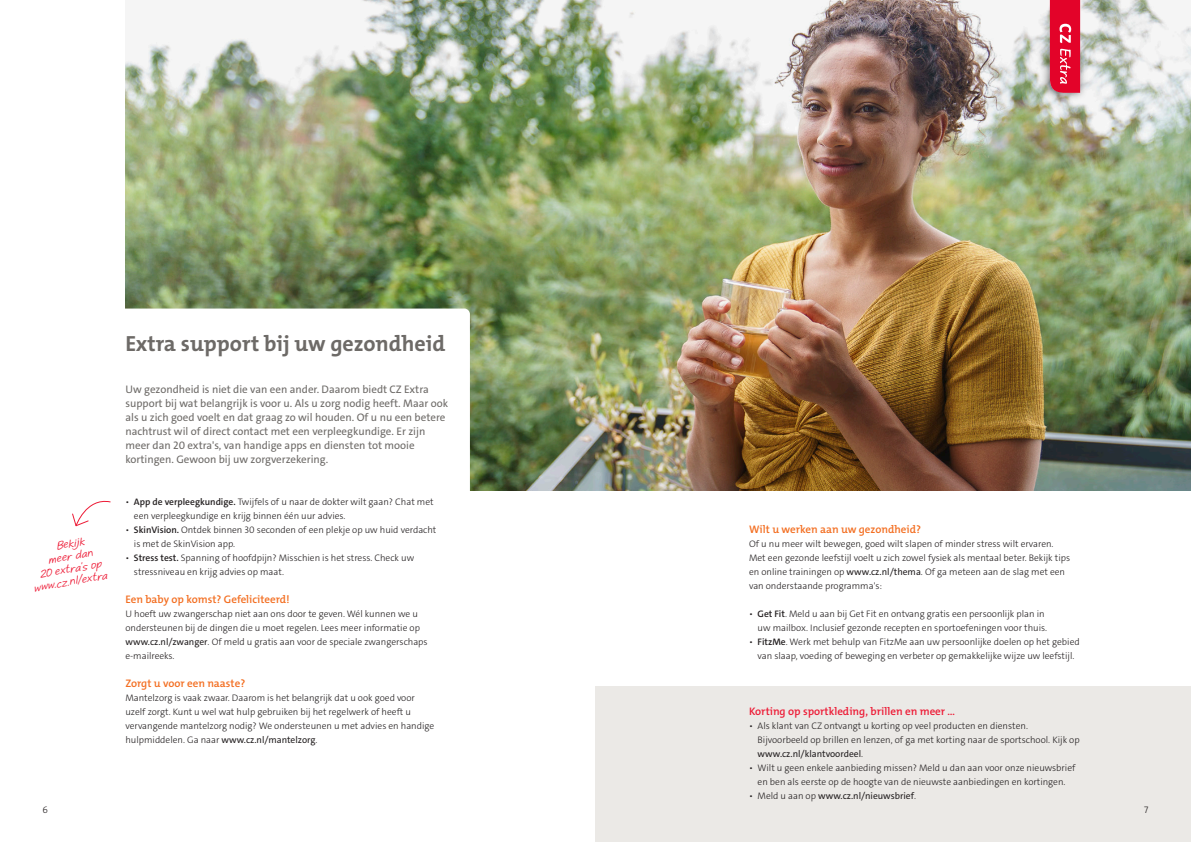
<style>
.page{position:relative;width:1191px;height:842px;background:#fff}
.page>*{position:absolute;margin:0;border:0;box-sizing:border-box;transform-origin:0 0}
._2_Kop_C{font:700 22px "The Mix Os F";color:#6d6a67}
._4_Inleiding{font:11px/14px "The Sans C4 s";color:#6d6a67}
._3_Tussenkop{font:600 11px "The Mix Os F";color:#f36e21}
.Attentietekst_A{font:italic 11px "Andrea II Print Slant";color:#ed1a35}
._3_Tussenkop-2{font:600 11px "The Mix Os F";color:#ed1a35}
._5_Body{font:300 9.5px/14px "The Sans C4 s";color:#231f20}
._6_Body_opsomming{font:300 9.5px/14px "The Sans C4 s";color:#231f20}
.t1{font:9.5px "The Sans C4 s";color:#231f20}
.s1{font-weight:600}
.s2{font-weight:400}
.s3{font-weight:300}
</style>
<div class="page">
<img style="left:125px;top:0;width:1066px;height:491px">
<div style="left:595px;top:687px;width:596px;height:155px;background:#ebe9e6"></div>
<div style="left:107px;top:309px;width:363px;height:387px;background:#fff;border-radius:6px"></div>
<svg style="left:72px;top:500px;width:39px;height:27px"></svg>
<img style="left:1037px;top:0;width:53px;height:104px">
<svg style="left:1049px;top:0;width:31px;height:93px;background:#e21e3f"></svg>
<p class="Attentietekst_A" style="left:56px;top:539px;width:30px;rotate:-10deg">Bekijk</p>
<p class="Attentietekst_A" style="left:47px;top:553px;width:47px;rotate:-10deg">meer dan</p>
<p class="Attentietekst_A" style="left:39px;top:568px;width:64px;rotate:-10deg">20 extra's op</p>
<p class="Attentietekst_A" style="left:33px;top:581px;width:76px;rotate:-10deg">www.cz.nl/extra</p>
<p class="_2_Kop_C" style="left:125px;top:329px;width:321px">Extra support bij uw gezondheid</p>
<p class="_4_Inleiding" style="left:125px;top:382px;width:324px">Uw gezondheid is niet die van een ander. Daarom biedt CZ Extra support bij wat belangrijk is voor u. Als u zorg nodig heeft. Maar ook als u zich goed voelt en dat graag zo wil houden. Of u nu een betere nachtrust wil of direct contact met een verpleegkundige. Er zijn meer dan 20 extra's, van handige apps en diensten tot mooie kortingen. Gewoon bij uw zorgverzekering.</p>
<p class="_6_Body_opsomming" style="left:134px;top:494px;width:301px;text-indent:-9px">• <span class="s1">App de verpleegkundige.</span> Twijfels of u naar de dokter wilt gaan? Chat met een verpleegkundige en krijg binnen één uur advies.</p>
<p class="_6_Body_opsomming" style="left:134px;top:522px;width:304px;text-indent:-9px">• <span class="s1">SkinVision.</span> Ontdek binnen 30 seconden of een plekje op uw huid verdacht is met de SkinVision app.</p>
<p class="_6_Body_opsomming" style="left:134px;top:550px;width:282px;text-indent:-9px">• <span class="s1">Stress test.</span> Spanning of hoofdpijn? Misschien is het stress. Check uw stressniveau en krijg advies op maat.</p>
<p class="_3_Tussenkop" style="left:125px;top:592px;width:166px">Een baby op komst? Gefeliciteerd!</p>
<p class="_5_Body" style="left:125px;top:606px;width:294px">U hoeft uw zwangerschap niet aan ons door te geven. Wél kunnen we u</p>
<p class="_5_Body" style="left:125px;top:620px;width:296px">ondersteunen bij de dingen die u moet regelen. Lees meer informatie op</p>
<p class="_5_Body" style="left:125px;top:634px;width:304px"><span class="s2">www.cz.nl/zwanger</span>. Of meld u gratis aan voor de speciale zwangerschaps</p>
<p class="_5_Body" style="left:125px;top:648px;width:51px">e-mailreeks.</p>
<p class="_3_Tussenkop" style="left:125px;top:676px;width:121px">Zorgt u voor een naaste?</p>
<p class="_5_Body" style="left:125px;top:690px;width:291px">Mantelzorg is vaak zwaar. Daarom is het belangrijk dat u ook goed voor uzelf zorgt. Kunt u wel wat hulp gebruiken bij het regelwerk of heeft u</p>
<p class="_5_Body" style="left:125px;top:718px;width:310px">vervangende mantelzorg nodig? We ondersteunen u met advies en handige</p>
<p class="_5_Body" style="left:125px;top:732px;width:194px">hulpmiddelen. Ga naar <span class="s2">www.cz.nl/mantelzorg</span>.</p>
<p class="_3_Tussenkop" style="left:749px;top:522px;width:173px">Wilt u werken aan uw gezondheid?</p>
<p class="_5_Body" style="left:749px;top:536px;width:322px">Of u nu meer wilt bewegen, goed wilt slapen of minder stress wilt ervaren.<br>Met een gezonde leefstijl voelt u zich zowel fysiek als mentaal beter. Bekijk tips en online trainingen op <span class="s2">www.cz.nl/thema</span>. Of ga meteen aan de slag met een van onderstaande programma's:</p>
<p class="_6_Body_opsomming" style="left:749px;top:606px;width:299px;text-align:right">• <span class="s1">Get Fit</span>. Meld u aan bij Get Fit en ontvang gratis een persoonlijk plan in uw mailbox. Inclusief gezonde recepten en sportoefeningen voor thuis.</p>
<p class="_6_Body_opsomming" style="left:749px;top:634px;width:332px;text-align:center">• <span class="s1">FitzMe</span>. Werk met behulp van FitzMe aan uw persoonlijke doelen op het gebied van slaap, voeding of beweging en verbeter op gemakkelijke wijze uw leefstijl.</p>
<p class="_3_Tussenkop-2" style="left:749px;top:704px;width:207px">Korting op sportkleding, brillen en meer ...</p>
<p class="_5_Body" style="left:757px;top:718px;width:324px;text-indent:-9px">• Als klant van CZ ontvangt u korting op veel producten en diensten.<br>Bijvoorbeeld op brillen en lenzen, of ga met korting naar de sportschool. Kijk op <span class="s2">www.cz.nl/klantvoordeel</span>.</p>
<p class="_5_Body" style="left:749px;top:760px;width:328px;text-align:center">• Wilt u geen enkele aanbieding missen? Meld u dan aan voor onze nieuwsbrief en ben als eerste op de hoogte van de nieuwste aanbiedingen en kortingen.</p>
<p class="t1" style="left:749px;top:789px;width:168px"><span class="s3">• Meld u aan op</span> www.cz.nl/nieuwsbrief<span class="s3">.</span></p>
<p class="_5_Body" style="left:43px;top:802px;width:7px">6</p>
<p class="_5_Body" style="left:1144px;top:802px;width:6px">7</p>
</div>
